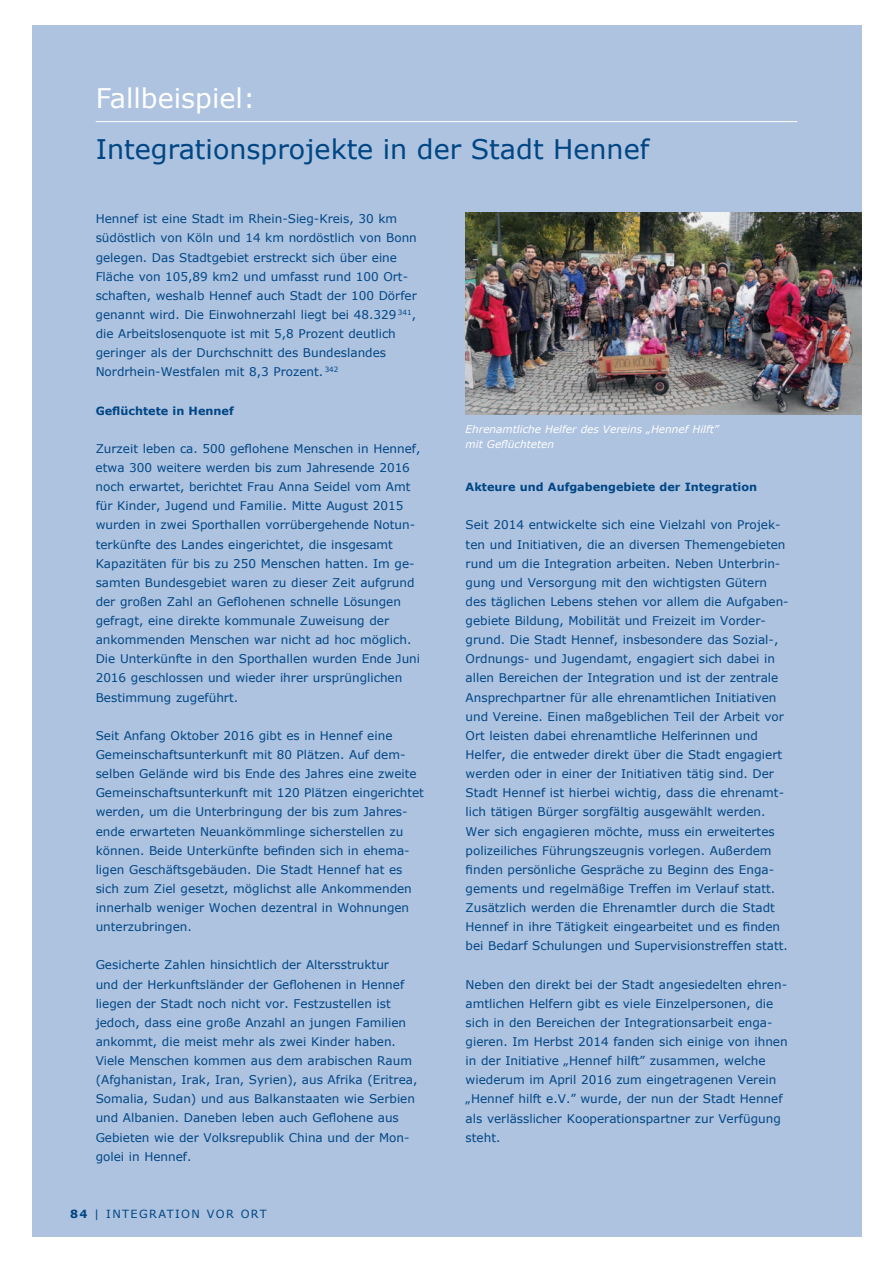
<style>
.page{position:relative;width:893px;height:1263px;background:#fff}
.page>*{position:absolute;margin:0;border:0;box-sizing:border-box;transform-origin:0 0}
.t1{font:27px "Verdana";color:#004684}
.t2{font:27px "Verdana";color:#fff}
.t3{font:12px/19.2px "Verdana";color:#004684}
.t4{font:700 11.25px "Verdana";color:#004684}
.t5{font:11.25px "Verdana";letter-spacing:.125em;color:#004684}
.t6{font:italic 10.5px/14.4px "Verdana";color:#fff}
.s1{font-weight:700}
</style>
<div class="page">
<div style="left:32px;top:26px;width:829px;height:1211px;background:#aec3e0"></div>
<img style="left:466px;top:213px;width:395px;height:202px">
<hr style="left:96px;top:121px;width:701px;height:1px;background:#fff">
<h1 class="t2" style="left:96px;top:81px;width:161px">Fallbeispiel:</h1>
<h1 class="t1" style="left:96px;top:132px;width:555px">Integrationsprojekte in der Stadt Hennef</h1>
<p class="t3" style="left:96px;top:209px;width:323px">Hennef ist eine Stadt im Rhein-Sieg-Kreis, 30 km südöstlich von Köln und 14 km nordöstlich von Bonn gelegen. Das Stadtgebiet erstreckt sich über eine Fläche von 105,89 km2 und umfasst rund 100 Ort&shy;schaften, weshalb Hennef auch Stadt der 100 Dörfer genannt wird. Die Einwohnerzahl liegt bei 48.329 <sup>341</sup>, die Arbeitslosenquote ist mit 5,8 Prozent deutlich geringer als der Durchschnitt des Bundeslandes Nordrhein-Westfalen mit 8,3 Prozent. <sup>342</sup></p>
<p class="t4" style="left:96px;top:403px;width:140px">Geflüchtete in Hennef</p>
<p class="t3" style="left:96px;top:438px;width:326px">Zurzeit leben ca. 500 geflohene Menschen in Hennef, etwa 300 weitere werden bis zum Jahresende 2016 noch erwartet, berichtet Frau Anna Seidel vom Amt für Kinder, Jugend und Familie. M itte August 2015 wurden in zwei Sporthallen vorrübergehende Notun&shy;terkünfte des Landes eingerichtet, die insgesamt -Kapazitäten für bis zu 250 Menschen hatten. Im ge&shy;samten Bundesgebiet waren zu dieser Zeit aufgrund der großen Zahl an Geflohenen schnelle Lösungen gefragt, eine direkte kommunale Zuweisung der ankommenden Menschen war nicht ad hoc möglich.<br>Die U nterkünfte in den Sporthallen wurden Ende Juni 2016 geschlossen und wieder ihrer ursprünglichen Bestimmung zugeführt.</p>
<p class="t3" style="left:96px;top:725px;width:330px">Seit Anfang Oktober 2016 gibt es in Hennef eine -Gemeinschaftsunterkunft mit 80 Plätzen. Auf dem&shy;selben Gelände wird bis Ende des Jahres eine zweite Gemeinschaftsunterkunft mit 120 Plätzen eingerichtet werden, um die U nterbringung der bis zum Jahres&shy;ende erwarteten Neuankömmlinge sicherstellen zu können. Beide Unterkünfte befinden sich in ehema&shy;ligen Geschäftsgebäuden. Die Stadt Hennef hat es sich zum Ziel gesetzt, möglichst alle Ankommenden innerhalb weniger Wochen dezentral in Wohnungen unterzubringen.</p>
<p class="t3" style="left:96px;top:955px;width:323px">Gesicherte Zahlen hinsichtlich der Altersstruktur<br>und der Herkunftsländer der Geflohenen in Hennef liegen der Stadt noch nicht vor. Festzustellen ist jedoch, dass eine große Anzahl an jungen Familien ankommt, die meist mehr als zwei Kinder haben.<br>Viele Menschen kommen aus dem arabischen Raum (Afghanistan, Irak, Iran, Syrien), aus Afrika (Eritrea, Somalia, Sudan) und aus Balkanstaaten wie Serbien und Albanien. Daneben leben auch Geflohene aus -Gebieten wie der Volksrepublik China und der Mon&shy;golei in Hennef.</p>
<p class="t5" style="left:70px;top:1207px;width:198px"><span class="s1">84</span> | Integration vor Ort</p>
<p class="t6" style="left:466px;top:422px;width:255px">Ehrenamtliche Helfer des Vereins „Hennef Hilft” mit Geflüchteten</p>
<p class="t4" style="left:466px;top:480px;width:293px">Akteure und Aufgabengebiete der Integration</p>
<p class="t3" style="left:466px;top:515px;width:325px">Seit 2014 entwickelte sich eine Vielzahl von Projek&shy;ten und Initiativen, die an diversen Themengebieten rund um die Integration arbeiten. Neben U nterbrin&shy;gung und Versorgung mit den wichtigsten Gütern des täglichen Lebens stehen vor allem die Aufgaben&shy;gebiete Bildung, Mobilität und Freizeit im Vorder&shy;grund. Die Stadt Hennef, insbesondere das Sozial-, Ordnungs- und Jugendamt, engagiert sich dabei in allen Bereichen der Integration und ist der zentrale Ansprechpartner für alle ehrenamtlichen Initiativen und Vereine. Einen maßgeblichen Teil der Arbeit vor Ort leisten dabei ehrenamtliche Helferinnen und Helfer, die entweder direkt über die Stadt engagiert werden oder in einer der Initiativen tätig sind. Der Stadt Hennef ist hierbei wichtig, dass die ehrenamt&shy;lich tätigen Bürger sorgfältig ausgewählt werden.<br>Wer sich engagieren möchte, muss ein erweitertes polizeiliches Führungszeugnis vorlegen. Außerdem -finden persönliche Gespräche zu Beginn des Enga&shy;gements und regelmäßige Treffen im Verlauf statt.<br>Zusätzlich werden die Ehrenamtler durch die Stadt Hennef in ihre Tätigkeit eingearbeitet und es finden bei Bedarf Schulungen und Supervisionstreffen statt.</p>
<p class="t3" style="left:466px;top:974px;width:324px">Neben den direkt bei der Stadt angesiedelten ehren&shy;amtlichen Helfern gibt es viele Einzelpersonen, die sich in den Bereichen der Integrationsarbeit enga&shy;gieren. Im Herbst 2014 fanden sich einige von ihnen in der Initiative „Hennef hilft” zusammen, welche wiederum im April 2016 zum eingetragenen Verein „Hennef hilft e.V.” wurde, der nun der Stadt Hennef als verlässlicher Kooperationspartner zur Verfügung steht.</p>
</div>
